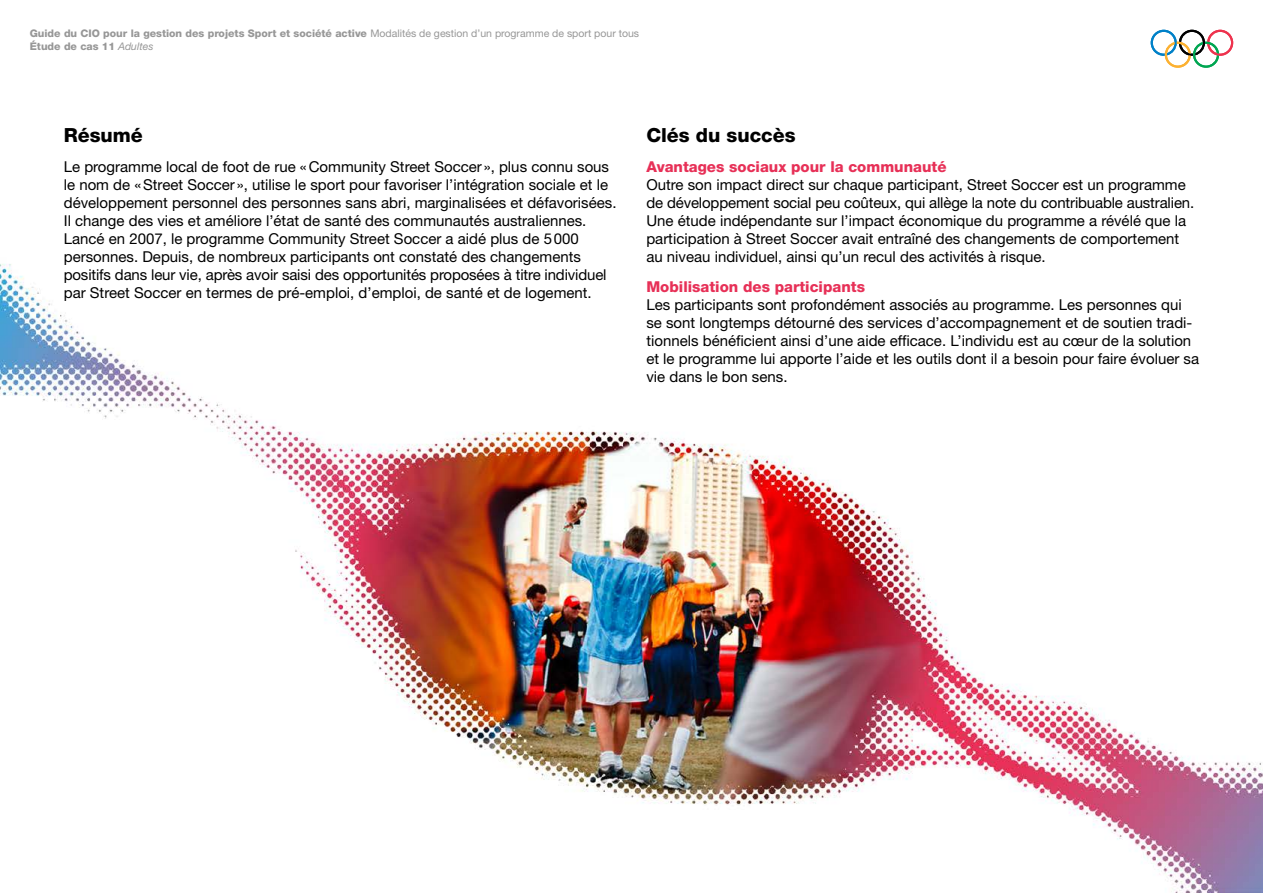
<style>
.page{position:relative;width:1263px;height:893px;background:#fff}
.page>*{position:absolute;margin:0;border:0;box-sizing:border-box;transform-origin:0 0}
.t1{font:800 19.5px "Helvetica Neue LT Std";color:#000}
.t2{font:15px/18px "Helvetica Neue LT Std";color:#000}
.t3{font:800 15px "Helvetica Neue LT Std";color:#e73057}
.t4{font:800 10.5px/12.6px "Helvetica Neue LT Std";color:#979797}
.s1{font-weight:400}
.s2{font-weight:400;font-style:italic}
</style>
<div class="page">
<img style="left:0;top:29px;width:1263px;height:864px">
<svg style="left:1151px;top:30px;width:82px;height:38px"></svg>
<p class="t4" style="left:30px;top:27px;width:611px">Guide du CIO pour la gestion des projets Sport et société active <span class="s1">Modalités de gestion d’un programme de sport pour tous<br></span>Étude de cas 11 <span class="s2">Adultes</span></p>
<h1 class="t1" style="left:64px;top:123px;width:81px">Résumé</h1>
<p class="t2" style="left:64px;top:157px;width:554px">Le programme local de foot de rue «Community Street Soccer », plus connu sous le nom de «Street Soccer », utilise le sport pour favoriser l’intégration sociale et le développement personnel des personnes sans abri, marginalisées et défavorisées.<br>Il change des vies et améliore l’état de santé des communautés australiennes.<br>Lancé en 2007, le programme Community Street Soccer a aidé plus de 5000 personnes. Depuis, de nombreux participants ont constaté des changements positifs dans leur vie, après avoir saisi des opportunités proposées à titre individuel par Street Soccer en termes de pré-emploi, d’emploi, de santé et de logement.</p>
<h1 class="t1" style="left:646px;top:123px;width:151px">Clés du succès</h1>
<p class="t3" style="left:646px;top:158px;width:302px">Avantages sociaux pour la communauté</p>
<p class="t2" style="left:646px;top:175px;width:549px">Outre son impact direct sur chaque participant, Street Soccer est un programme de développement social peu coûteux, qui allège la note du contribuable australien.<br>Une étude indépendante sur l’impact économique du programme a révélé que la participation à Street Soccer avait entraîné des changements de comportement au niveau individuel, ainsi qu’un recul des activités à risque.</p>
<p class="t3" style="left:646px;top:278px;width:220px">Mobilisation des participants</p>
<p class="t2" style="left:646px;top:295px;width:554px">Les participants sont profondément associés au programme. Les personnes qui se sont longtemps détourné des services d’accompagnement et de soutien tradi&shy;tionnels bénéficient ainsi d’une aide efficace. L’individu est au cœur de la solution et le programme lui apporte l’aide et les outils dont il a besoin pour faire évoluer sa vie dans le bon sens.</p>
</div>
